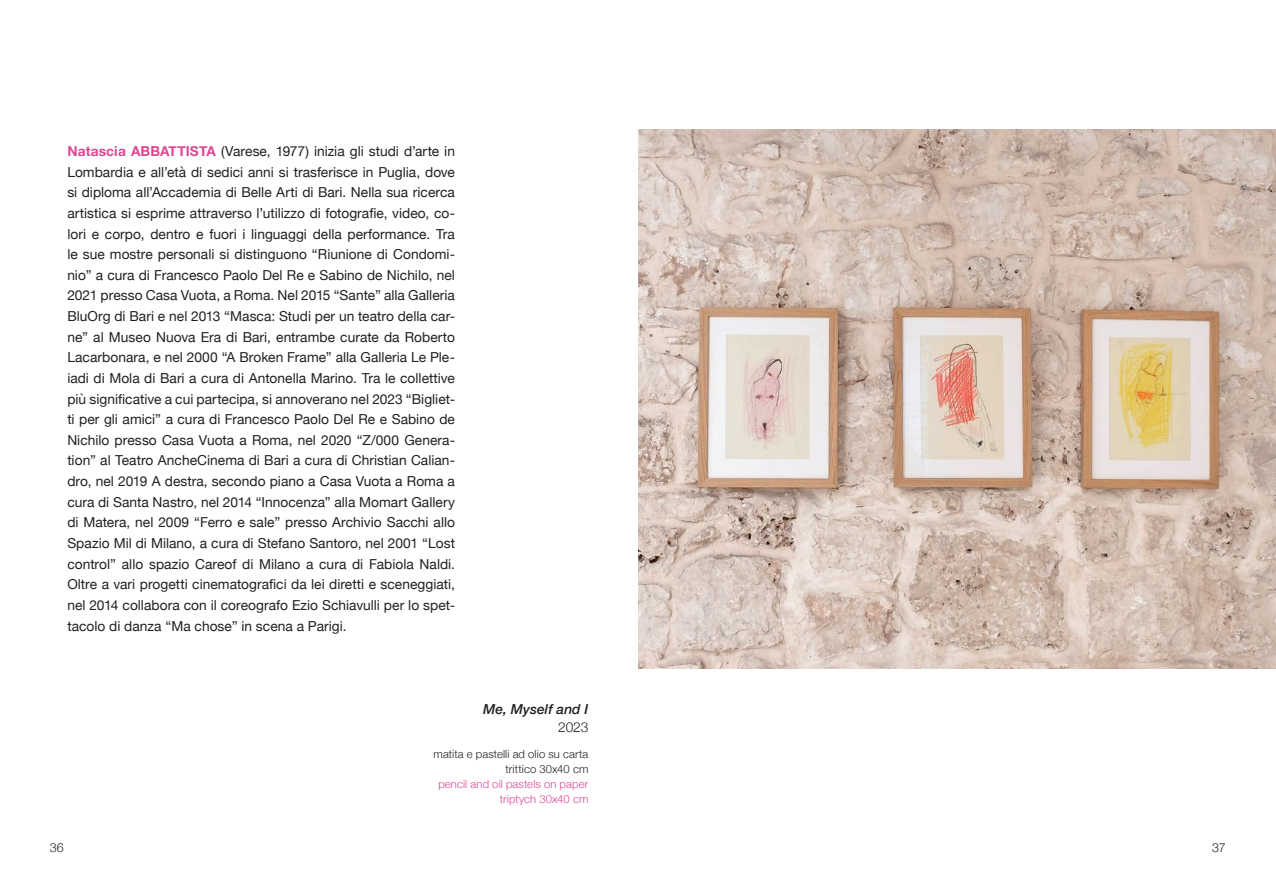
<style>
.page{position:relative;width:1276px;height:886px;background:#fff}
.page>*{position:absolute;margin:0;border:0;box-sizing:border-box;transform-origin:0 0}
.t1{font:13.75px/20.6px "Helvetica Neue";letter-spacing:.005em;color:#231f20;text-align:justify}
.t2{font:italic 500 13.75px "Helvetica Neue";letter-spacing:.005em;color:#231f20}
.t3{font:300 13.75px "Helvetica Neue";color:#231f20}
.t4{font:300 12.5px "Helvetica Neue";color:#231f20}
.t5{font:300 11.25px "Helvetica Neue";letter-spacing:.01em;color:#231f20}
.t6{font:300 11.25px "Helvetica Neue";letter-spacing:.01em;color:#de4793}
.s1{font-weight:700;color:#de4793}
</style>
<div class="page">
<img style="left:638px;top:129px;width:638px;height:540px">
<p class="t1" style="left:67px;top:142px;width:389px"><span class="s1">Natascia ABBATTISTA</span> (Varese, 1977) inizia gli studi d’arte in Lombardia e all’età di sedici anni si trasferisce in Puglia, dove si diploma all’Accademia di Belle Arti di Bari. Nella sua ricerca artistica si esprime attraverso l’utilizzo di fotografie, video, co&shy;lori e corpo, dentro e fuori i linguaggi della performance. Tra le sue mostre personali si distinguono “Riunione di Condomi&shy;nio” a cura di Francesco Paolo Del Re e Sabino de Nichilo, nel 2021 presso Casa Vuota, a Roma. Nel 2015 “Sante” alla Galleria BluOrg di Bari e nel 2013 “Masca: Studi per un teatro della car&shy;ne” al Museo Nuova Era di Bari, entrambe curate da Roberto Lacarbonara, e nel 2000 “A Broken Frame” alla Galleria Le Ple&shy;iadi di Mola di Bari a cura di Antonella Marino. Tra le collettive più significative a cui partecipa, si annoverano nel 2023 “Bigliet&shy;ti per gli amici” a cura di Francesco Paolo Del Re e Sabino de Nichilo presso Casa Vuota a Roma, nel 2020 “Z/000 Genera&shy;tion” al Teatro AncheCinema di Bari a cura di Christian Calian&shy;dro, nel 2019 A destra, secondo piano a Casa Vuota a Roma a cura di Santa Nastro, nel 2014 “Innocenza” alla Momart Gallery di Matera, nel 2009 “Ferro e sale” presso Archivio Sacchi allo Spazio Mil di Milano, a cura di Stefano Santoro, nel 2001 “Lost control” allo spazio Careof di Milano a cura di Fabiola Naldi.<br>Oltre a vari progetti cinematografici da lei diretti e sceneggiati, nel 2014 collabora con il coreografo Ezio Schiavulli per lo spet&shy;tacolo di danza “Ma chose” in scena a Parigi.</p>
<p class="t2" style="left:483px;top:698px;width:107px">Me, Myself and I</p>
<p class="t3" style="left:558px;top:716px;width:32px">2023</p>
<p class="t5" style="left:433px;top:745px;width:156px">matita e pastelli ad olio su carta</p>
<p class="t5" style="left:505px;top:760px;width:84px">trittico 30x40 cm</p>
<p class="t6" style="left:438px;top:775px;width:151px">pencil and oil pastels on paper</p>
<p class="t6" style="left:500px;top:790px;width:90px">triptych 30x40 cm</p>
<p class="t4" style="left:50px;top:837px;width:15px">36</p>
<p class="t4" style="left:1212px;top:837px;width:15px">37</p>
</div>
